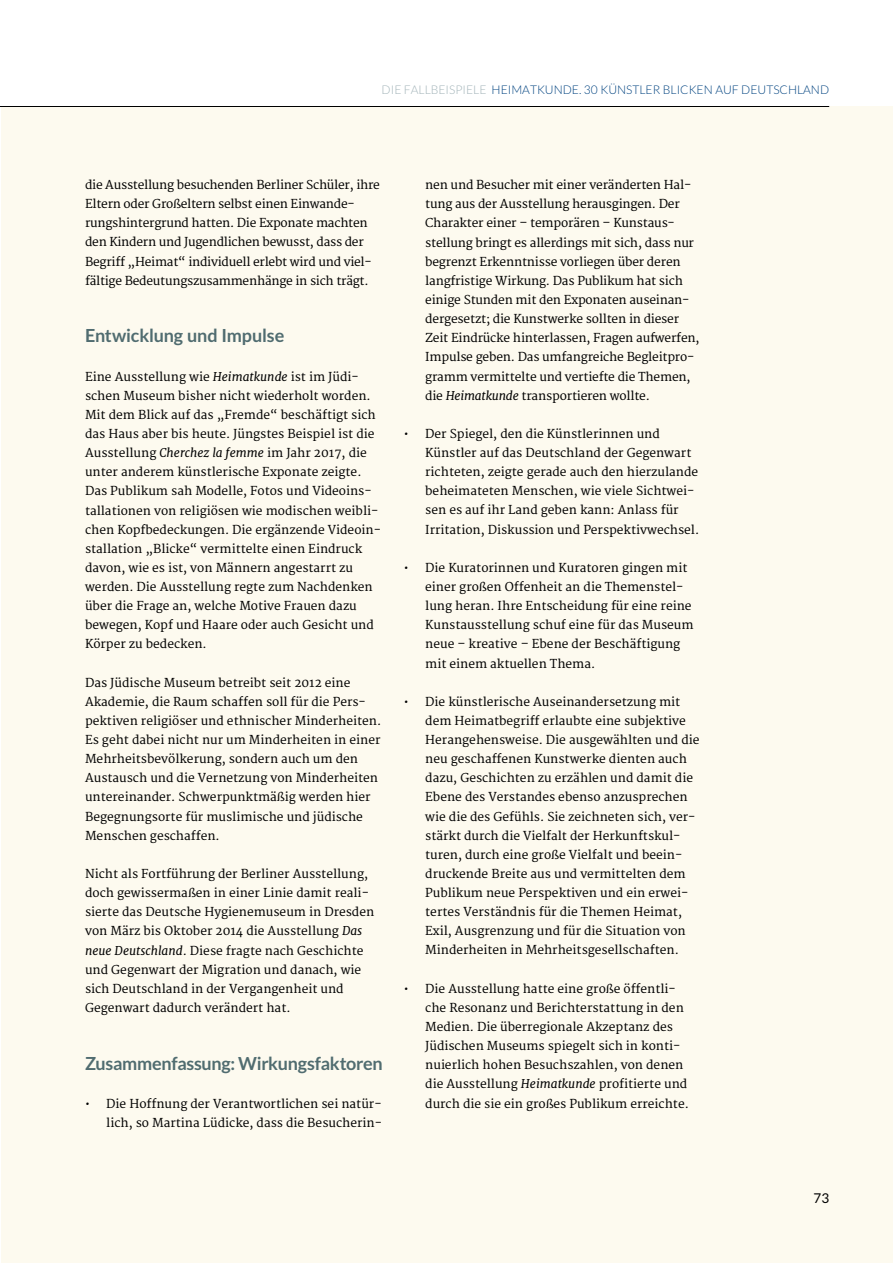
<style>
.page{position:relative;width:893px;height:1263px;background:#fff}
.page>*{position:absolute;margin:0;border:0;box-sizing:border-box;transform-origin:0 0}
.t1{font:700 18px "Lato";letter-spacing:-.015em;color:#506c70}
.t2{font:13.5px "Lato";color:#000}
.t3{font:12px/19.2px "Merriweather";color:#000}
.t4{font:12px/19.2px "Merriweather";letter-spacing:-.02em;color:#000}
.t5{font:300 12px "Lato";color:#004380}
.t6{font:300 12px "Lato";color:#a3b4b9}
.s1{color:#a3b4b9}
.s2{font-style:italic}
</style>
<div class="page">
<div style="left:1px;top:106px;width:892px;height:1157px;background:#fdfaef"></div>
<hr style="left:0;top:106px;width:829px;height:1px;background:#000">
<p class="t6" style="left:382px;top:83px;width:30px">DI E FALLB</p>
<p class="t6" style="left:439px;top:83px;width:13px">EISPI</p>
<p class="t5" style="left:466px;top:83px;width:364px"><span class="s1">ELE</span> HE IMATKUNDE. 30 KÜNSTLE R BLICKEN AUF DEUTSCHLAND</p>
<p class="t4" style="left:85px;top:176px;width:296px">die Ausstellung besuchenden Berliner Schüler, ihre Eltern oder Großeltern selbst einen Einwande&shy;rungshintergrund hatten. Die Exponate machten den Kindern und Jugendlichen bewusst, dass der Begriff „Heimat“ individuell erlebt wird und viel&shy;fältige Bedeutungszusammenhänge in sich trägt.</p>
<h1 class="t1" style="left:85px;top:325px;width:201px">Entwicklung und Impulse</h1>
<p class="t3" style="left:85px;top:367px;width:297px">Eine Ausstellung wie <span class="s2">Heimatkunde</span> ist im Jüdi&shy;schen Museum bisher nicht wiederholt worden.<br>Mit dem Blick auf das „Fremde“ beschäftigt sich das Haus aber bis heute. Jüngstes Beispiel ist die Ausstellung <span class="s2">Cherchez la femme</span> im Jahr 2017, die unter anderem künstlerische Exponate zeigte.<br>Das Publikum sah Modelle, Fotos und Videoins&shy;tallationen von religiösen wie modischen weibli&shy;chen Kopfbedeckungen. Die ergänzende Videoin&shy;stallation „Blicke“ vermittelte einen Eindruck davon, wie es ist, von Männern angestarrt zu werden. Die Ausstellung regte zum Nachdenken über die Frage an, welche Motive Frauen dazu bewegen, Kopf und Haare oder auch Gesicht und Körper zu bedecken.</p>
<p class="t3" style="left:85px;top:673px;width:298px">Das Jüdische Museum betreibt seit 2012 eine Akademie, die Raum schaffen soll für die Pers&shy;pektiven religiöser und ethnischer Minderheiten.<br>Es geht dabei nicht nur um Minderheiten in einer Mehrheitsbevölkerung, sondern auch um den Austausch und die Vernetzung von Minderheiten untereinander. Schwerpunktmäßig werden hier Begegnungsorte für muslimische und jüdische Menschen geschaffen.</p>
<p class="t3" style="left:85px;top:865px;width:291px">Nicht als Fortführung der Berliner Ausstellung, doch gewissermaßen in einer Linie damit reali&shy;sierte das Deutsche Hygienemuseum in Dresden von März bis Oktober 2014 die Ausstellung <span class="s2">Das neue Deutschland</span>. Diese fragte nach Geschichte und Gegenwart der Migration und danach, wie sich Deutschland in der Vergangenheit und Gegenwart dadurch verändert hat.</p>
<h1 class="t1" style="left:85px;top:1053px;width:299px">Zusammenfassung: Wirkungsfaktoren</h1>
<p class="t3" style="left:85px;top:1094px;width:298px;text-align:right">• Die Hoffnung der Verantwortlichen sei natür&shy;lich, so Martina Lüdicke, dass die Besucherin-</p>
<p class="t3" style="left:425px;top:176px;width:276px">nen und Besucher mit einer veränderten Hal&shy;tung aus der Ausstellung herausgingen. Der Charakter einer – temporären – Kunstaus&shy;stellung bringt es allerdings mit sich, dass nur begrenzt Erkenntnisse vorliegen über deren langfristige Wirkung. Das Publikum hat sich einige Stunden mit den Exponaten auseinan&shy;dergesetzt; die Kunstwerke sollten in dieser Zeit Eindrücke hinterlassen, Fragen aufwerfen, Impulse geben. Das umfangreiche Begleitpro&shy;gramm vermittelte und vertiefte die Themen, die <span class="s2">Heimatkunde</span> transportieren wollte.</p>
<p class="t3" style="left:425px;top:425px;width:275px;text-indent:-21px">• Der Spiegel, den die Künstlerinnen und Künstler auf das Deutschland der Gegenwart richteten, zeigte gerade auch den hierzulande beheimateten Menschen, wie viele Sichtwei&shy;sen es auf ihr Land geben kann: Anlass für Irritation, Diskussion und Perspektivwechsel.</p>
<p class="t3" style="left:425px;top:558px;width:270px;text-indent:-21px">• Die Kuratorinnen und Kuratoren gingen mit einer großen Offenheit an die Themenstel&shy;lung heran. Ihre Entscheidung für eine reine Kunstausstellung schuf eine für das Museum neue – kreative – Ebene der Beschäftigung mit einem aktuellen Thema.</p>
<p class="t3" style="left:425px;top:692px;width:276px;text-indent:-21px">• Die künstlerische Auseinandersetzung mit dem Heimatbegriff erlaubte eine subjektive Herangehensweise. Die ausgewählten und die neu geschaffenen Kunstwerke dienten auch dazu, Geschichten zu erzählen und damit die Ebene des Verstandes ebenso anzusprechen wie die des Gefühls. Sie zeichneten sich, ver&shy;stärkt durch die Vielfalt der Herkunftskul&shy;turen, durch eine große Vielfalt und beein&shy;druckende Breite aus und vermittelten dem Publikum neue Perspektiven und ein erwei&shy;tertes Verständnis für die Themen Heimat, Exil, Ausgrenzung und für die Situation von Minderheiten in Mehrheitsgesellschaften.</p>
<p class="t3" style="left:425px;top:979px;width:265px;text-indent:-21px">• Die Ausstellung hatte eine große öffentli&shy;che Resonanz und Berichterstattung in den Medien. Die überregionale Akzeptanz des Jüdischen Museums spiegelt sich in konti&shy;nuierlich hohen Besuchszahlen, von denen die Ausstellung <span class="s2">Heimatkunde</span> profitierte und durch die sie ein großes Publikum erreichte.</p>
<p class="t2" style="left:813px;top:1191px;width:17px">73</p>
</div>
